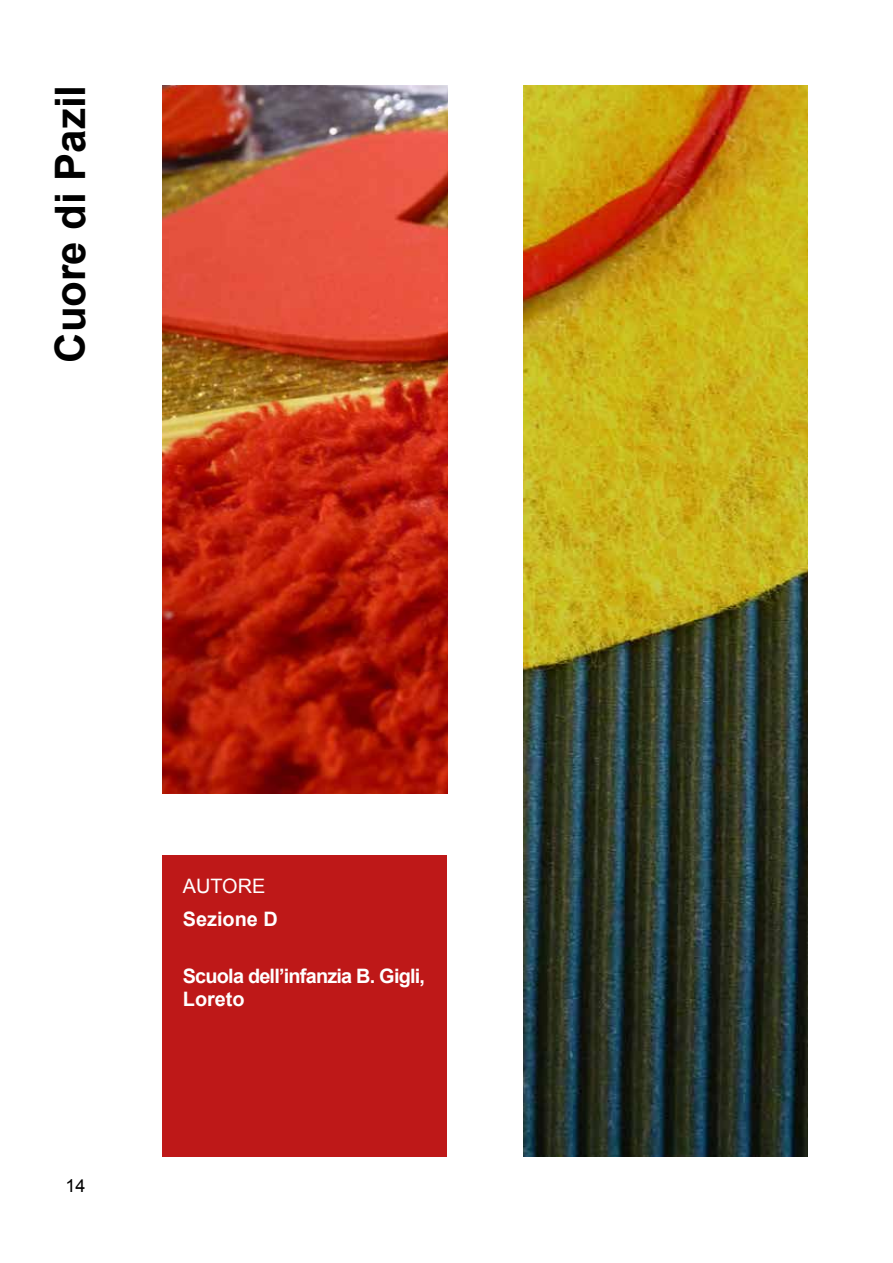
<style>
.page{position:relative;width:893px;height:1263px;background:#fff}
.page>*{position:absolute;margin:0;border:0;box-sizing:border-box;transform-origin:0 0}
.t1{font:700 42px "Arial";color:#000}
.t2{font:700 19.95px/23.4px "Arial";letter-spacing:-.04em;color:#fff}
.t3{font:700 19.95px "Arial";color:#fff}
.t4{font:19.95px "Arial";color:#fff}
.t5{font:18px "Arial";color:#000}
</style>
<div class="page">
<div style="left:162px;top:855px;width:284px;height:302px;background:#be1818"></div>
<img style="left:163px;top:85px;width:285px;height:708px">
<img style="left:523px;top:85px;width:285px;height:1072px">
<h1 class="t1" style="left:43px;top:363px;width:279px;rotate:-90deg">Cuore di Pazil</h1>
<p class="t5" style="left:65px;top:1174px;width:22px">14</p>
<p class="t4" style="left:183px;top:873px;width:84px">AUTORE</p>
<p class="t3" style="left:183px;top:906px;width:97px">Sezione D</p>
<p class="t2" style="left:183px;top:965px;width:244px">Scuola dell’infanzia B. Gigli,<br>Loreto</p>
</div>
